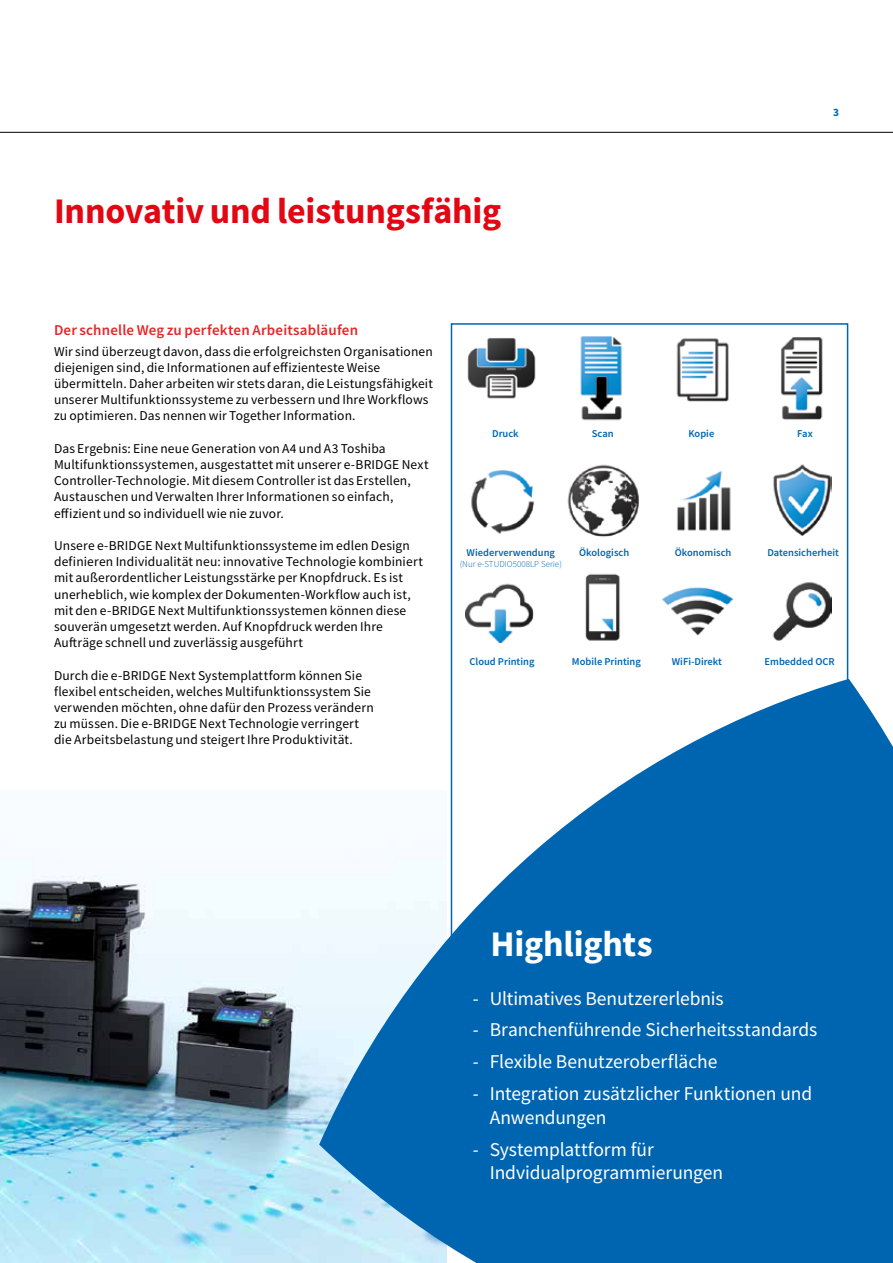
<style>
.page{position:relative;width:893px;height:1263px;background:#fff}
.page>*{position:absolute;margin:0;border:0;box-sizing:border-box;transform-origin:0 0}
.t1{font:700 36px "Toshiba Sans";letter-spacing:-.005em;color:#e30613}
.t2{font:700 36px "Toshiba Sans";letter-spacing:-.01em;color:#fff}
.t3{font:19.5px/23.4px "Toshiba Sans";letter-spacing:-.005em;color:#fff}
.t4{font:500 15px "Toshiba Sans";letter-spacing:.01em;color:#e52528}
.t5{font:13.5px/16.2px "Toshiba Sans";letter-spacing:.015em;color:#000}
.t6{font:700 11.25px "Toshiba Sans";color:#0065b0}
.t7{font:500 10.5px "Toshiba Sans";color:#0065b0}
.t8{font:300 9px "Toshiba Sans";color:#0065b0}
</style>
<div class="page">
<img style="left:0;top:858px;width:319px;height:405px">
<svg style="left:319px;top:679px;width:574px;height:584px;fill:#0065b0"></svg>
<img style="left:466px;top:337px;width:366px;height:306px">
<hr style="left:0;top:132px;width:893px;height:1px;background:#000">
<h1 class="t1" style="left:54px;top:186px;width:449px">Innovativ und leistungsfähig</h1>
<p class="t6" style="left:833px;top:104px;width:7px">3</p>
<p class="t4" style="left:54px;top:320px;width:306px">Der schnelle Weg zu perfekten Arbeitsabläufen</p>
<p class="t5" style="left:54px;top:343px;width:380px">Wir sind überzeugt davon, dass die erfolgreichsten Organisationen diejenigen sind, die Informationen auf effizienteste Weise übermitteln. Daher arbeiten wir stets daran, die Leistungsfähigkeit unserer Multifunktionssysteme zu verbessern und Ihre Workflows zu optimieren. Das nennen wir Together Information.</p>
<p class="t5" style="left:54px;top:440px;width:376px">Das Ergebnis: Eine neue Generation von A4 und A3 Toshiba Multifunktionssystemen, ausgestattet mit unserer e-BRIDGE Next Controller-Technologie. Mit diesem Controller ist das Erstellen, Austauschen und Verwalten Ihrer Informationen so einfach, effizient und so individuell wie nie zuvor.</p>
<p class="t5" style="left:54px;top:537px;width:370px">Unsere e-BRIDGE Next Multifunktionssysteme im edlen Design definieren Individualität neu: innovative Technologie kombiniert mit außerordentlicher Leistungsstärke per Knopfdruck. Es ist unerheblich, wie komplex der Dokumenten-Workflow auch ist, mit den e-BRIDGE Next Multifunktionssystemen können diese souverän umgesetzt werden. Auf Knopfdruck werden Ihre Aufträge schnell und zuverlässig ausgeführt</p>
<p class="t5" style="left:54px;top:667px;width:321px">Durch die e-BRIDGE Next Systemplattform können Sie flexibel entscheiden, welches Multifunktionssystem Sie verwenden möchten, ohne dafür den Prozess verändern zu müssen. Die e-BRIDGE Next Technologie verringert die Arbeitsbelastung und steigert Ihre Produktivität.</p>
<p class="t7" style="left:492px;top:426px;width:28px">Druck</p>
<p class="t7" style="left:592px;top:426px;width:23px">Scan</p>
<p class="t7" style="left:688px;top:426px;width:27px">Kopie</p>
<p class="t7" style="left:797px;top:426px;width:17px">Fax</p>
<p class="t7" style="left:467px;top:545px;width:90px">Wiederverwendung</p>
<p class="t7" style="left:579px;top:545px;width:52px">Ökologisch</p>
<p class="t8" style="left:460px;top:558px;width:104px">(Nur e-STUDIO5008LP Serie)</p>
<p class="t7" style="left:675px;top:545px;width:58px">Ökonomisch</p>
<p class="t7" style="left:767px;top:545px;width:73px">Datensicherheit</p>
<p class="t7" style="left:469px;top:655px;width:67px">Cloud Printing</p>
<p class="t7" style="left:572px;top:655px;width:71px">Mobile Printing</p>
<p class="t7" style="left:672px;top:655px;width:52px">WiFi-Direkt</p>
<p class="t7" style="left:764px;top:655px;width:72px">Embedded OCR</p>
<h1 class="t2" style="left:490px;top:919px;width:164px">Highlights</h1>
<h2 class="t3" style="left:473px;top:986px;width:252px">- Ultimatives Benutzererlebnis</h2>
<h2 class="t3" style="left:473px;top:1018px;width:346px">- Branchenführende Sicherheitsstandards</h2>
<h2 class="t3" style="left:473px;top:1050px;width:246px">- Flexible Benutzeroberfläche</h2>
<h2 class="t3" style="left:490px;top:1082px;width:324px;text-indent:-17px">- Integration zusätzlicher Funktionen und<br>Anwendungen</h2>
<h2 class="t3" style="left:490px;top:1137px;width:235px;text-indent:-17px">- Systemplattform für<br>Indvidualprogrammierungen</h2>
</div>
